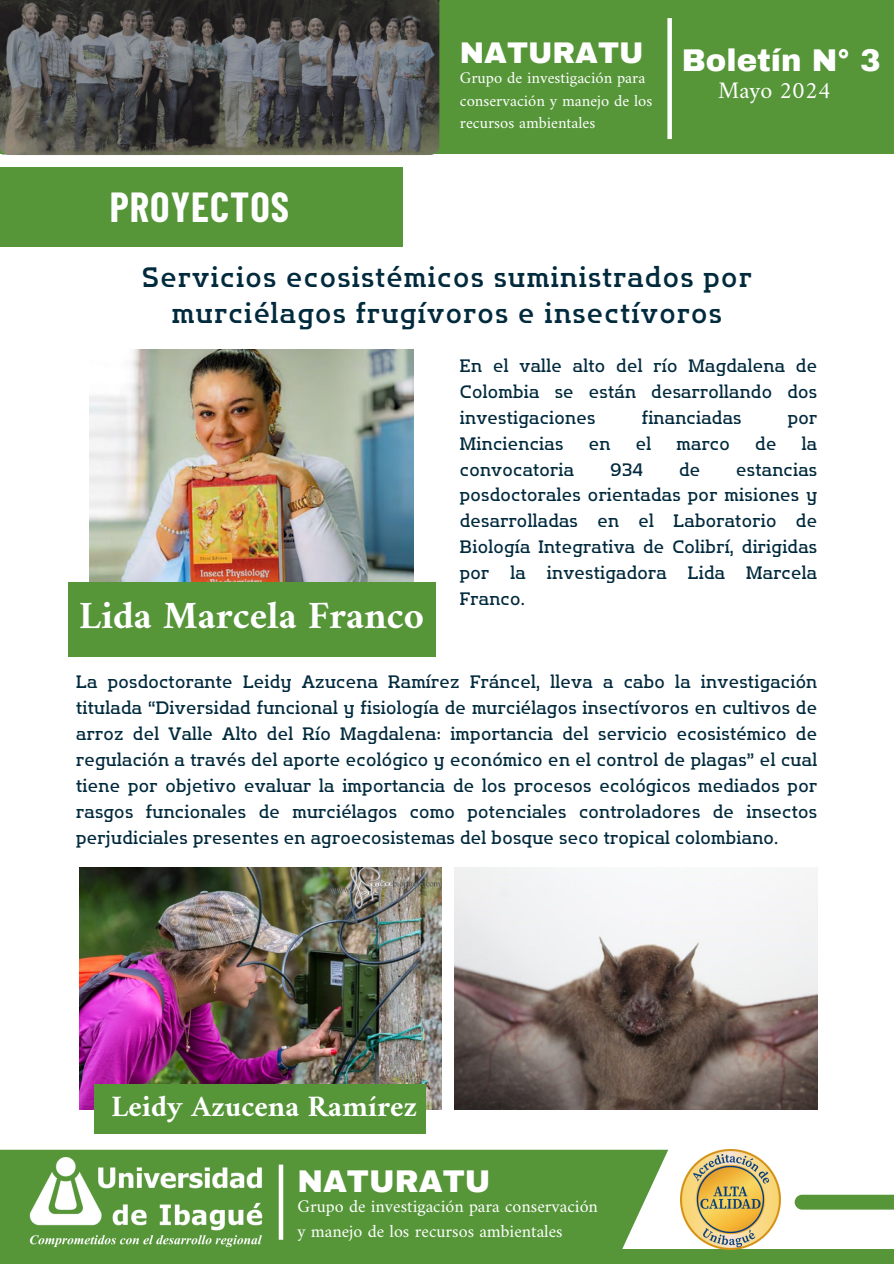
<style>
.page{position:relative;width:894px;height:1264px;background:#fff}
.page>*{position:absolute;margin:0;border:0;box-sizing:border-box;transform-origin:0 0}
.t1{font:700 41.1px "Barlow Condensed";letter-spacing:.025em;color:#fff}
.t2{font:700 39px "Amiri";color:#fff}
.t3{font:900 30.75px "Archivo";color:#fff}
.t4{font:700 30px "Amiri";color:#fff}
.t5{font:900 29.25px "Archivo";color:#fff}
.t6{font:28.05px/36px "Flatory Slab 500";letter-spacing:.05em;color:#022a3d;text-align:center}
.t7{font:24px "Amiri";color:#fff}
.t8{font:18px/25.8px "Flatory Slab 400";letter-spacing:.02em;color:#022a3d;text-align:justify}
.t9{font:18px "Amiri";color:#fff}
.t10{font:16.5px "Amiri";color:#fff}
</style>
<div class="page">
<div style="left:0;top:0;width:893px;height:154px;background:#569639"></div>
<div style="left:0;top:1249px;width:893px;height:14px;background:#569639"></div>
<svg style="left:667px;top:18px;width:4px;height:121px"></svg>
<div style="left:0;top:1149px;width:668px;height:114px;background:#569639"></div>
<img style="left:29px;top:1157px;width:234px;height:91px">
<hr style="left:279px;top:1164px;width:4px;height:75px;background:#fff">
<img style="left:680px;top:1149px;width:100px;height:100px">
<svg style="left:794px;top:1194px;width:99px;height:15px"></svg>
<div style="left:0;top:167px;width:402px;height:80px;background:#569639"></div>
<img style="left:0;top:0;width:439px;height:155px">
<img style="left:89px;top:349px;width:324px;height:233px">
<div style="left:68px;top:582px;width:367px;height:74px;background:#569639"></div>
<img style="left:79px;top:867px;width:362px;height:242px">
<img style="left:454px;top:867px;width:363px;height:242px">
<div style="left:94px;top:1083px;width:332px;height:50px;background:#569639"></div>
<p class="t1" style="left:110px;top:180px;width:180px">PROYECTOS</p>
<p class="t5" style="left:459px;top:37px;width:185px">NATURATU</p>
<p class="t3" style="left:681px;top:44px;width:200px">Boletín N° 3</p>
<h2 class="t7" style="left:718px;top:75px;width:114px">Mayo 2024</h2>
<p class="t10" style="left:459px;top:68px;width:187px">Grupo de investigación para</p>
<h1 class="t10" style="left:459px;top:90px;width:194px">conservación y manejo de los</h1>
<h4 class="t10" style="left:459px;top:113px;width:137px">recursos ambientales</h4>
<h4 class="t6" style="left:142px;top:259px;width:611px">Servicios ecosistémicos suministrados por murciélagos frugívoros e insectívoros</h4>
<p class="t8" style="left:459px;top:353px;width:358px">En el valle alto del río Magdalena de Colombia se están desarrollando dos investigaciones</p>
<p class="t8" style="left:641px;top:404px;width:101px">financiadas</p>
<p class="t8" style="left:787px;top:404px;width:31px">por</p>
<h3 class="t2" style="left:79px;top:592px;width:346px">Lida Marcela Franco</h3>
<p class="t8" style="left:459px;top:430px;width:105px">Minciencias</p>
<p class="t8" style="left:588px;top:430px;width:23px">en</p>
<p class="t8" style="left:635px;top:430px;width:17px">el</p>
<p class="t8" style="left:676px;top:430px;width:55px">marco</p>
<p class="t8" style="left:755px;top:430px;width:23px">de</p>
<p class="t8" style="left:801px;top:430px;width:17px">la</p>
<p class="t8" style="left:459px;top:456px;width:116px">convocatoria</p>
<p class="t8" style="left:610px;top:456px;width:34px">934</p>
<p class="t8" style="left:678px;top:456px;width:23px">de</p>
<p class="t8" style="left:459px;top:456px;width:358px;text-indent:276px">estancias posdoctorales orientadas por misiones y desarrolladas en el Laboratorio de Biología Integrativa de Colibrí, dirigidas por la investigadora Lida Marcela Franco.</p>
<p class="t8" style="left:76px;top:669px;width:742px">La posdoctorante Leidy Azucena Ramírez Fráncel, lleva a cabo la investigación titulada “Diversidad funcional y fisiología de murciélagos insectívoros en cultivos de arroz del Valle Alto del Río Magdalena: importancia del servicio ecosistémico de regulación a través del aporte ecológico y económico en el control de plagas” el cual tiene por objetivo evaluar la importancia de los procesos ecológicos mediados por rasgos funcionales de murciélagos como potenciales controladores de insectos perjudiciales presentes en agroecosistemas del bosque seco tropical colombiano.</p>
<p class="t4" style="left:111px;top:1087px;width:307px">Leidy Azucena Ramírez</p>
<p class="t3" style="left:297px;top:1164px;width:194px">NATURATU</p>
<p class="t9" style="left:297px;top:1195px;width:302px">Grupo de investigación para conservación</p>
<p class="t9" style="left:297px;top:1219px;width:267px">y manejo de los recursos ambientales</p>
</div>
